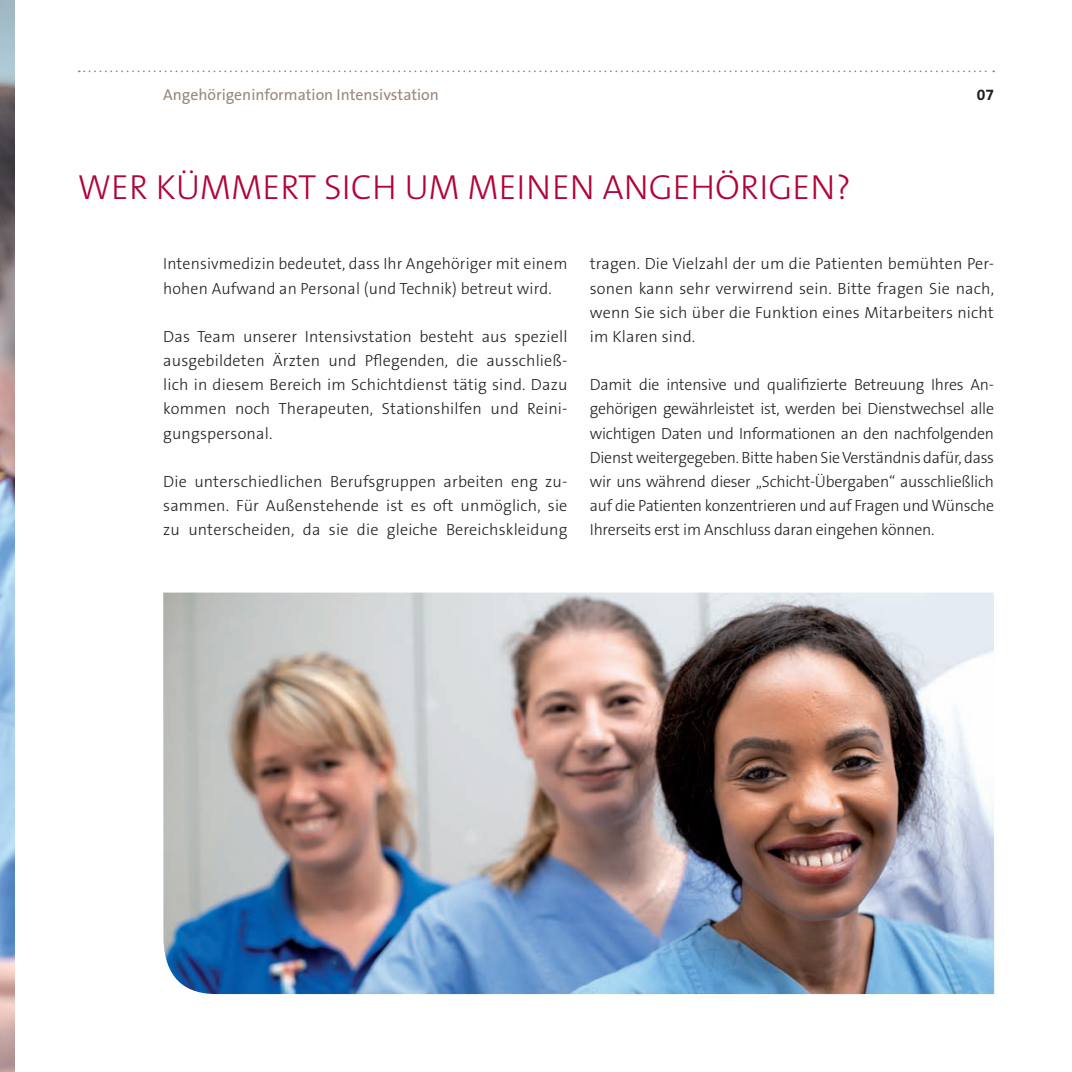
<style>
.page{position:relative;width:1072px;height:1072px;background:#fff}
.page>*{position:absolute;margin:0;border:0;box-sizing:border-box;transform-origin:0 0}
.t1{font:300 35px "The Sans B3";color:#b10439}
.t2{font:300 16.1px/24.2px "The Sans B3";letter-spacing:.01em;color:#231f20;text-align:justify}
.t3{font:15.75px "The Sans B5 Plain";color:#99877c}
.t4{font:700 15.75px "The Sans B7";color:#231f20}
</style>
<div class="page">
<svg style="left:79px;top:70px;width:915px;height:2px"></svg>
<img style="left:0;top:0;width:15px;height:1071px">
<img style="left:163px;top:592px;width:831px;height:402px">
<p class="t3" style="left:163px;top:86px;width:277px">Angehörigeninformation Intensivstation</p>
<p class="t4" style="left:976px;top:86px;width:19px">07</p>
<h1 class="t1" style="left:78px;top:168px;width:774px">Wer kümmert sich um meinen Angehörigen?</h1>
<p class="t2" style="left:163px;top:252px;width:406px">I ntensivmedizin bedeutet, dass I hr Angehöriger mit einem hohen Aufwand an Personal (und Technik) betreut wird.</p>
<p class="t2" style="left:163px;top:325px;width:406px">Das Team unserer I ntensivstation besteht aus speziell ausgebildeten Ärzten und Pflegenden, die ausschließ&shy;lich in diesem Bereich im Schichtdienst tätig sind. Dazu kommen noch Therapeuten, Stationshilfen und Reini&shy;gungspersonal.</p>
<p class="t2" style="left:163px;top:470px;width:406px">Die unterschiedlichen Berufsgruppen arbeiten eng zu&shy;sammen. Für Außenstehende ist es oft unmöglich, sie zu unterscheiden, da sie die gleiche Bereichskleidung</p>
<p class="t2" style="left:590px;top:252px;width:406px">tragen. Die Vielzahl der um die Patienten bemühten Per&shy;sonen kann sehr verwirrend sein. Bitte fragen Sie nach, wenn Sie sich über die Funktion eines Mitarbeiters nicht im Klaren sind.</p>
<p class="t2" style="left:590px;top:373px;width:406px">Damit die intensive und qualifizierte Betreuung I hres An&shy;gehörigen gewährleistet ist, werden bei Dienstwechsel alle wichtigen Daten und I nformationen an den nachfolgenden Dienst weitergegeben. Bitte haben Sie Verständnis dafür, dass wir uns während dieser „Schicht-Ü bergaben“ ausschließlich auf die Patienten konzentrieren und auf Fragen und Wünsche I hrerseits erst im Anschluss daran eingehen können.</p>
</div>
